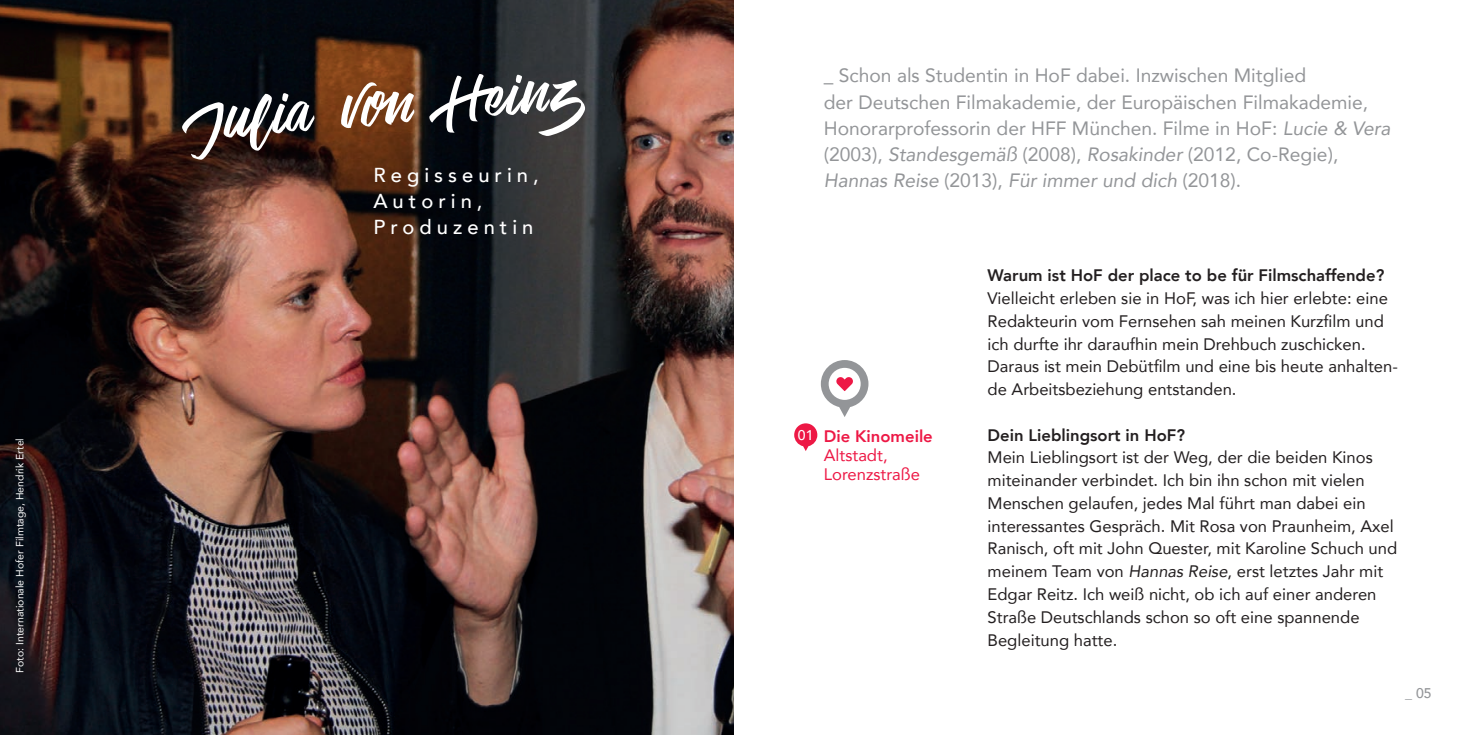
<style>
.page{position:relative;width:1469px;height:735px;background:#fff}
.page>*{position:absolute;margin:0;border:0;box-sizing:border-box;transform-origin:0 0}
.t1{font:64.75px "Venetian";color:#fff}
.t2{font:500 20.12px/26.2px "Avenir";letter-spacing:.25em;color:#fff}
.t3{font:19.25px/26.2px "Avenir";color:#939598}
.t4{font:16.62px/22.8px "Avenir";color:#231f20}
.t5{font:800 16.62px "Avenir";color:#231f20}
.t6{font:16.62px/19.2px "Avenir";color:#ed1845}
.t7{font:800 16.62px "Avenir";color:#ed1845}
.t8{font:500 14px "Avenir";color:#939598}
.t9{font:500 14px "Avenir";color:#fff}
.t10{font:10.5px "Avenir";color:#fff}
.s1{font-style:italic}
</style>
<div class="page">
<img style="left:0;top:0;width:734px;height:734px">
<svg style="left:794px;top:423px;width:23px;height:28px"></svg>
<svg style="left:820px;top:360px;width:48px;height:57px"></svg>
<p class="t10" style="left:12px;top:672px;width:236px;rotate:-90deg">Foto: Internationale Hofer Filmtage, Hendrik Ertel</p>
<h1 class="t1" style="left:184px;top:80px;width:393px;rotate:-5deg">Julia von Heinz</h1>
<p class="t2" style="left:373px;top:160px;width:167px">Regisseurin,<br>Autorin,<br>Produzentin</p>
<p class="t3" style="left:823px;top:62px;width:568px">_ Schon als Studentin in HoF dabei. Inzwischen Mitglied<br>der Deutschen Filmakademie, der Europäischen Filmakademie, Honorarprofessorin der HFF München. Filme in HoF: <span class="s1">Lucie &amp; Vera </span>(2003), <span class="s1">Standesgemäß</span> (2008), <span class="s1">Rosakinder</span> (2012, Co-Regie), <span class="s1">Hannas Reise</span> (2013), <span class="s1">Für immer und dich</span> (2018).</p>
<p class="t9" style="left:798px;top:422px;width:17px">01</p>
<p class="t7" style="left:823px;top:422px;width:110px">Die Kinomeile</p>
<p class="t6" style="left:823px;top:444px;width:98px">Altstadt,<br>Lorenzstraße</p>
<p class="t5" style="left:987px;top:262px;width:398px">Warum ist HoF der place to be für Filmschaffende?</p>
<p class="t4" style="left:987px;top:286px;width:412px">Vielleicht erleben sie in HoF, was ich hier erlebte: eine Redakteurin vom Fernsehen sah meinen Kurzfilm und ich durfte ihr daraufhin mein Drehbuch zuschicken.<br>Daraus ist mein Debütfilm und eine bis heute anhalten&shy;de Arbeitsbeziehung entstanden.</p>
<p class="t5" style="left:987px;top:421px;width:199px">Dein Lieblingsort in HoF?</p>
<p class="t4" style="left:987px;top:445px;width:411px">Mein Lieblingsort ist der Weg, der die beiden Kinos miteinander verbindet. Ich bin ihn schon mit vielen Menschen gelaufen, jedes Mal führt man dabei ein interessantes Gespräch. Mit Rosa von Praunheim, Axel Ranisch, oft mit John Quester, mit Karoline Schuch und meinem Team von <span class="s1">Hannas Reise</span>, erst letztes Jahr mit Edgar Reitz. Ich weiß nicht, ob ich auf einer anderen Straße Deutschlands schon so oft eine spannende Begleitung hatte.</p>
<p class="t8" style="left:1405px;top:680px;width:28px">_ 05</p>
</div>
